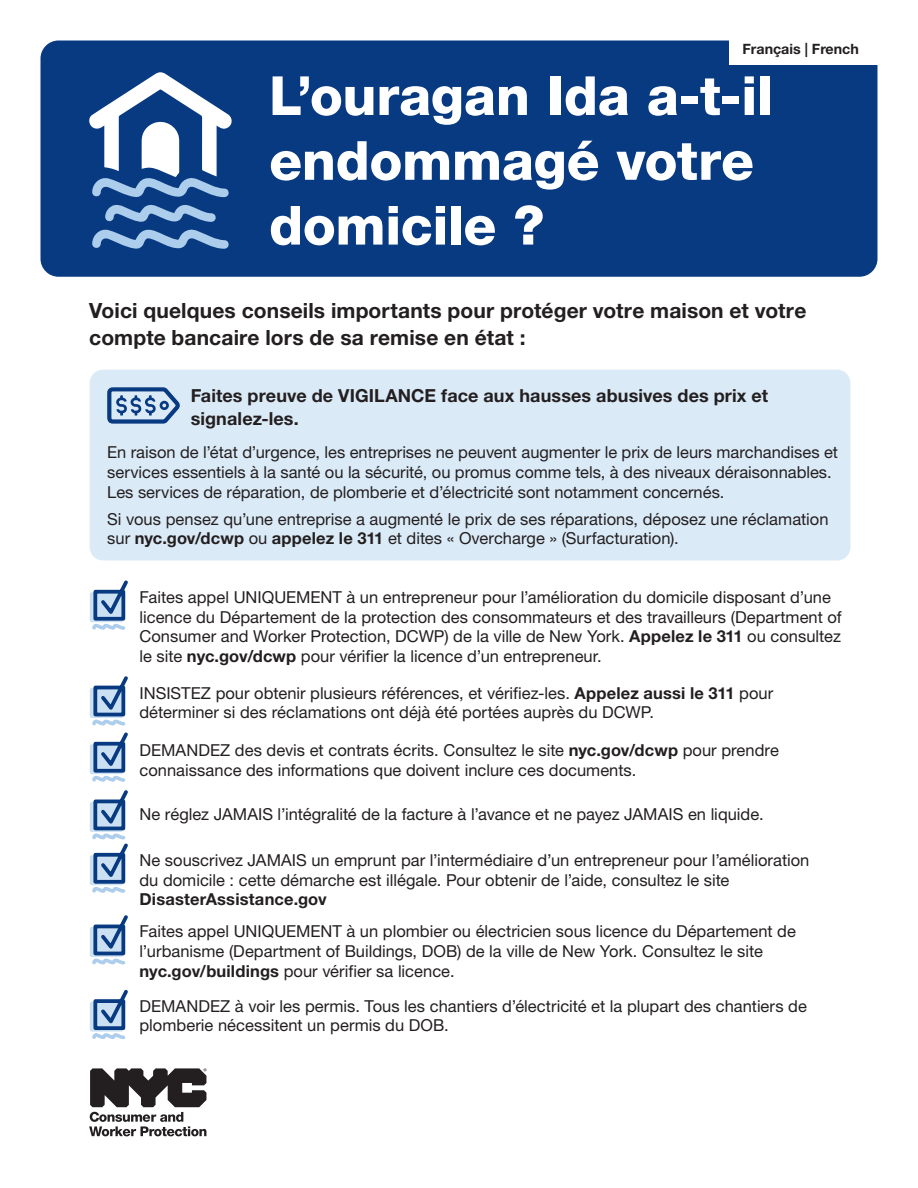
<style>
.page{position:relative;width:918px;height:1188px;background:#fff}
.page>*{position:absolute;margin:0;border:0;box-sizing:border-box;transform-origin:0 0}
.t1{font:800 54px/64.8px "Helvetica Neue LT Std";letter-spacing:-.005em;color:#fff}
.t2{font:700 21px/27px "Helvetica Neue LT Std";letter-spacing:.005em;color:#231f20}
.t3{font:700 18px/23.4px "Helvetica Neue LT Std";letter-spacing:.005em;color:#231f20}
.t4{font:16.5px/19.8px "Helvetica Neue LT Std";color:#231f20}
.t5{font:700 16.5px "Helvetica Neue LT Std";letter-spacing:.01em;color:#231f20}
.t6{font:700 14.25px "Helvetica Neue LT Std";color:#231f20}
.s1{font-weight:700}
</style>
<div class="page">
<div style="left:40px;top:40px;width:838px;height:237px;background:#083a82;border-radius:18px"></div>
<svg style="left:89px;top:72px;width:143px;height:125px"></svg>
<svg style="left:105px;top:205px;width:111px;height:17px"></svg>
<svg style="left:92px;top:229px;width:137px;height:20px"></svg>
<div style="left:90px;top:370px;width:760px;height:191px;background:#dbeaf7;border-radius:14px"></div>
<svg style="left:107px;top:387px;width:73px;height:37px"></svg>
<div style="left:90px;top:592px;width:33px;height:30px;background:#cbe0f3;border-radius:2px"></div>
<svg style="left:92px;top:580px;width:36px;height:50px"></svg>
<div style="left:90px;top:688px;width:33px;height:30px;background:#cbe0f3;border-radius:2px"></div>
<div style="left:90px;top:744px;width:33px;height:30px;background:#cbe0f3;border-radius:2px"></div>
<div style="left:90px;top:802px;width:33px;height:30px;background:#cbe0f3;border-radius:2px"></div>
<div style="left:90px;top:855px;width:33px;height:30px;background:#cbe0f3;border-radius:2px"></div>
<svg style="left:92px;top:676px;width:36px;height:217px"></svg>
<div style="left:90px;top:927px;width:33px;height:30px;background:#cbe0f3;border-radius:2px"></div>
<svg style="left:92px;top:915px;width:36px;height:50px"></svg>
<div style="left:90px;top:1002px;width:33px;height:30px;background:#cbe0f3;border-radius:2px"></div>
<svg style="left:92px;top:989px;width:36px;height:50px"></svg>
<div style="left:729px;top:32px;width:189px;height:33px;background:#fff"></div>
<svg style="left:89px;top:1068px;width:117px;height:68px"></svg>
<p class="t6" style="left:742px;top:40px;width:118px">Français | French</p>
<h1 class="t1" style="left:269px;top:63px;width:505px">L’ouragan Ida a-t-il endommagé votre domicile ?</h1>
<p class="t2" style="left:89px;top:297px;width:719px">Voici quelques conseils importants pour protéger votre maison et votre compte bancaire lors de sa remise en état :</p>
<p class="t3" style="left:191px;top:383px;width:579px">Faites preuve de VIGILANCE face aux hausses abusives des prix et signalez-les.</p>
<p class="t4" style="left:107px;top:443px;width:732px">En raison de l’état d’urgence, les entreprises ne peuvent augmenter le prix de leurs marchandises et services essentiels à la santé ou la sécurité, ou promus comme tels, à des niveaux déraisonnables.<br>Les services de réparation, de plomberie et d’électricité sont notamment concernés.</p>
<p class="t4" style="left:107px;top:509px;width:723px">Si vous pensez qu’une entreprise a augmenté le prix de ses réparations, déposez une réclamation sur <span class="s1">nyc.gov/dcwp</span> ou <span class="s1">appelez le 311</span> et dites « Overcharge » (Surfacturation).</p>
<p class="t4" style="left:140px;top:587px;width:704px">Faites appel UNIQUEMENT à un entrepreneur pour l’amélioration du domicile disposant d’une licence du Département de la protection des consommateurs et des travailleurs (Department of Consumer and Worker Protection, DCWP) de la ville de New York. <span class="s1">Appelez le 311</span> ou consultez le site <span class="s1">nyc.gov/dcwp</span> pour vérifier la licence d’un entrepreneur.</p>
<p class="t4" style="left:140px;top:683px;width:635px">INSISTEZ pour obtenir plusieurs références, et vérifiez-les. <span class="s1">Appelez aussi le 311</span> pour déterminer si des réclamations ont déjà été portées auprès du DCWP.</p>
<p class="t4" style="left:140px;top:740px;width:641px">DEMANDEZ des devis et contrats écrits. Consultez le site <span class="s1">nyc.gov/dcwp</span> pour prendre connaissance des informations que doivent inclure ces documents.</p>
<p class="t4" style="left:140px;top:804px;width:626px">Ne réglez JAMAIS l’intégralité de la facture à l’avance et ne payez JAMAIS en liquide.</p>
<p class="t4" style="left:140px;top:850px;width:671px">Ne souscrivez JAMAIS un emprunt par l’intermédiaire d’un entrepreneur pour l’amélioration du domicile : cette démarche est illégale. Pour obtenir de l’aide, consultez le site</p>
<p class="t5" style="left:140px;top:889px;width:189px">DisasterAssistance.gov</p>
<p class="t4" style="left:140px;top:921px;width:658px">Faites appel UNIQUEMENT à un plombier ou électricien sous licence du Département de l’urbanisme (Department of Buildings, DOB) de la ville de New York. Consultez le site <span class="s1">nyc.gov/buildings</span> pour vérifier sa licence.</p>
<p class="t4" style="left:140px;top:996px;width:669px">DEMANDEZ à voir les permis. Tous les chantiers d’électricité et la plupart des chantiers de plomberie nécessitent un permis du DOB.</p>
</div>
